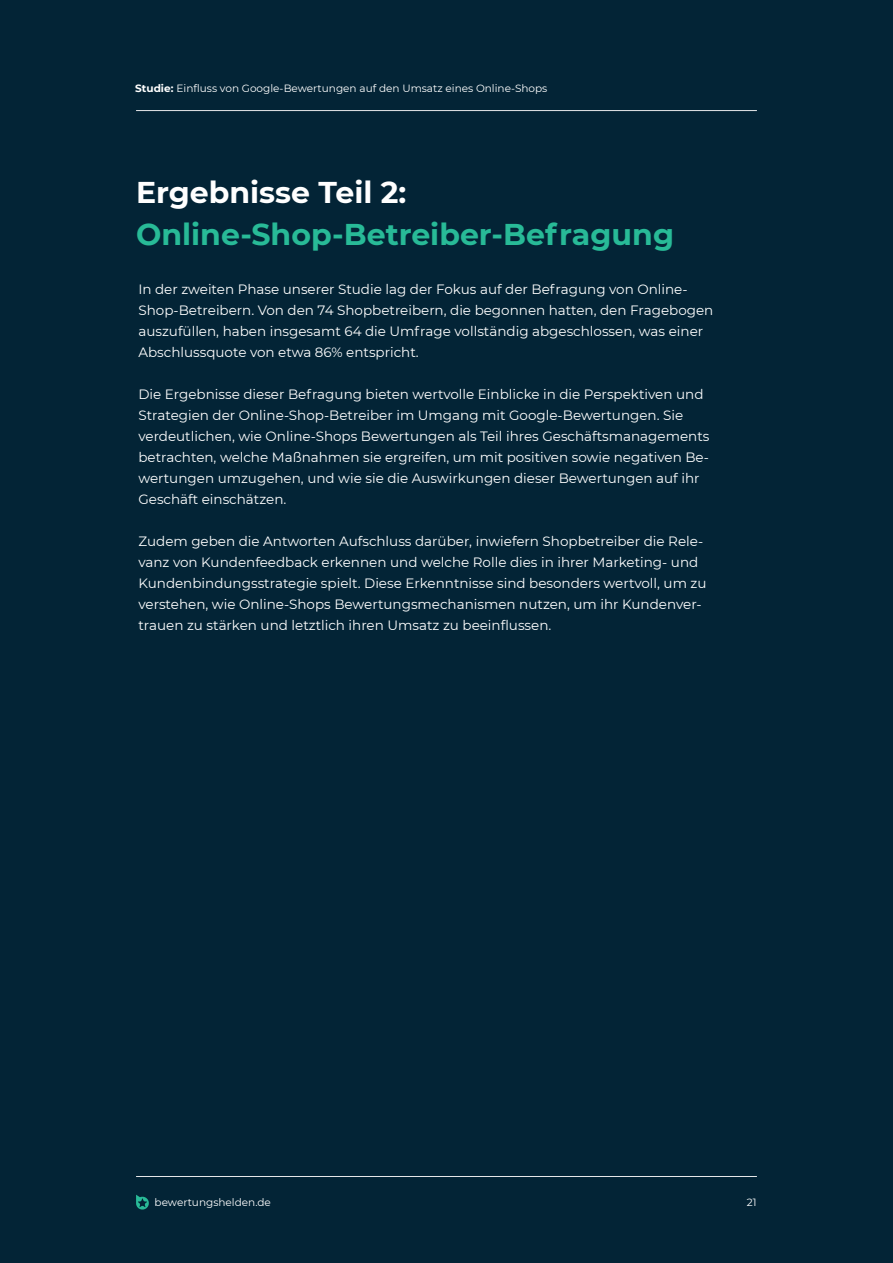
<style>
.page{position:relative;width:893px;height:1263px;background:#032436}
.page>*{position:absolute;margin:0;border:0;box-sizing:border-box;transform-origin:0 0}
.t1{font:700 30px "Montserrat";color:#28ba97}
.t2{font:700 30px "Montserrat";color:#fff}
.t3{font:13.5px/21px "Montserrat";color:#fff}
.t4{font:10.5px "Montserrat";color:#fff}
.s1{font-weight:700}
</style>
<div class="page">
<svg style="left:136px;top:1195px;width:13px;height:14px"></svg>
<hr style="left:136px;top:1176px;width:621px;height:1px;background:#e6e7e9">
<hr style="left:136px;top:110px;width:621px;height:1px;background:#e6e7e9">
<p class="t4" style="left:135px;top:81px;width:414px"><span class="s1">Studie:</span> Einfluss von Google-Bewertungen auf den Umsatz eines Online-Shops</p>
<h1 class="t2" style="left:136px;top:171px;width:272px">Ergebnisse Teil 2:</h1>
<h1 class="t1" style="left:136px;top:213px;width:539px">Online-Shop-Betreiber-Befragung</h1>
<p class="t3" style="left:138px;top:278px;width:576px">In der zweiten Phase unserer Studie lag der Fokus auf der Befragung von Online-Shop-Betreibern. Von den 74 Shopbetreibern, die begonnen hatten, den Fragebogen auszufüllen, haben insgesamt 64 die Umfrage vollständig abgeschlossen, was einer Abschlussquote von etwa 86% entspricht.</p>
<p class="t3" style="left:138px;top:383px;width:572px">Die Ergebnisse dieser Befragung bieten wertvolle Einblicke in die Perspektiven und Strategien der Online-Shop-Betreiber im Umgang mit Google-Bewertungen. Sie verdeutlichen, wie Online-Shops Bewertungen als Teil ihres Geschäftsmanagements betrachten, welche Maßnahmen sie ergreifen, um mit positiven sowie negativen Be&shy;wertungen umzugehen, und wie sie die Auswirkungen dieser Bewertungen auf ihr Geschäft einschätzen.</p>
<p class="t3" style="left:138px;top:530px;width:570px">Zudem geben die Antworten Aufschluss darüber, inwiefern Shopbetreiber die Rele&shy;vanz von Kundenfeedback erkennen und welche Rolle dies in ihrer Marketing- und Kundenbindungsstrategie spielt. Diese Erkenntnisse sind besonders wertvoll, um zu verstehen, wie Online-Shops Bewertungsmechanismen nutzen, um ihr Kundenver&shy;trauen zu stärken und letztlich ihren Umsatz zu beeinflussen.</p>
<p class="t4" style="left:155px;top:1195px;width:118px">bewertungshelden.de</p>
<p class="t4" style="left:747px;top:1195px;width:11px">21</p>
</div>
